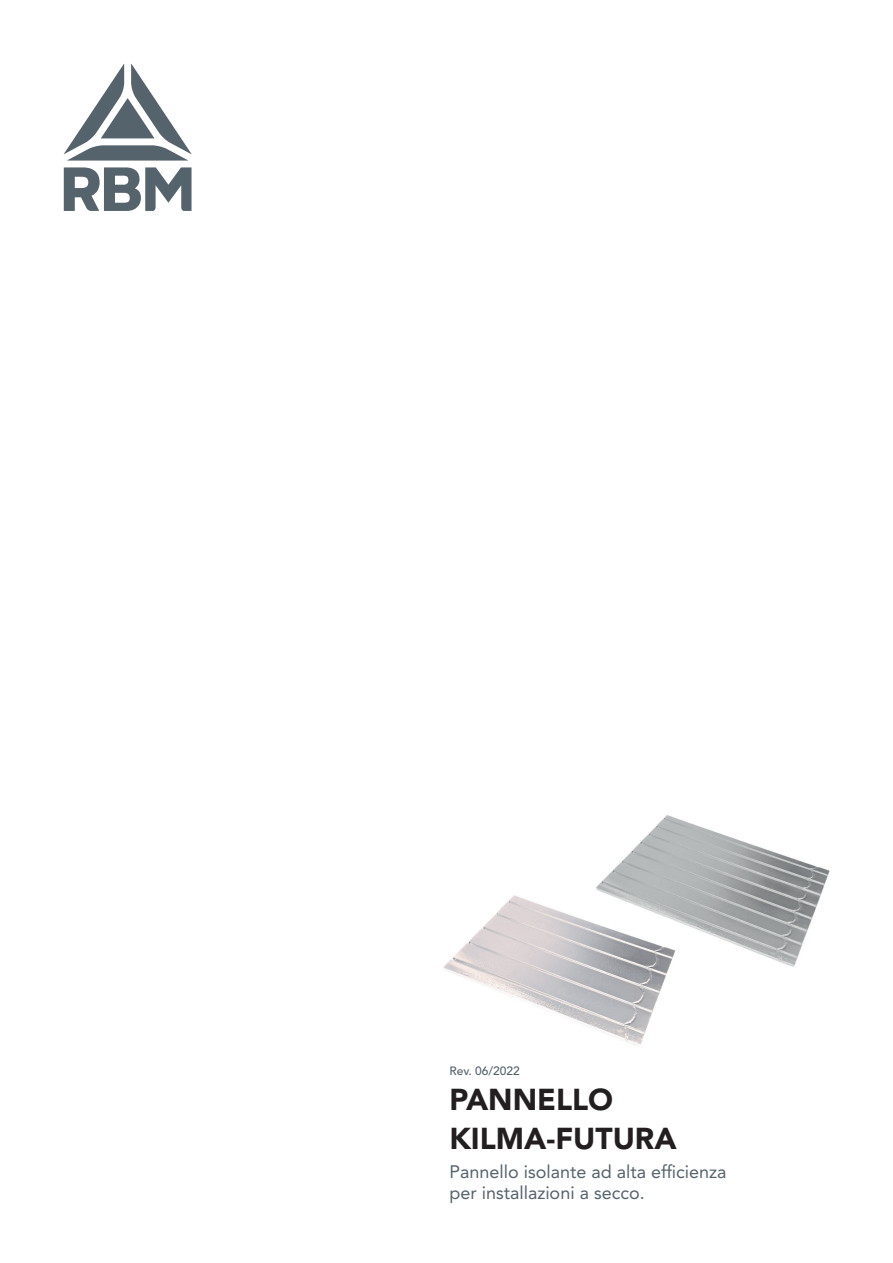
<style>
.page{position:relative;width:893px;height:1263px;background:#fff}
.page>*{position:absolute;margin:0;border:0;box-sizing:border-box;transform-origin:0 0}
.t1{font:900 30px/38.5px "Avenir LT Pro";color:#231f20}
.t2{font:18px/21px "Avenir LT Pro";color:#55636c}
.t3{font:500 12px "Avenir LT Pro";color:#54626c}
</style>
<div class="page">
<svg style="left:64px;top:64px;width:128px;height:97px"></svg>
<svg style="left:64px;top:167px;width:128px;height:44px"></svg>
<img style="left:443px;top:895px;width:225px;height:151px">
<img style="left:593px;top:815px;width:237px;height:155px">
<p class="t3" style="left:449px;top:1063px;width:72px">Rev. 06/2022</p>
<h1 class="t1" style="left:449px;top:1080px;width:229px">PANNELLO<br>KILMA-FUTURA</h1>
<p class="t2" style="left:449px;top:1161px;width:279px">Pannello isolante ad alta efficienza per installazioni a secco.</p>
</div>
